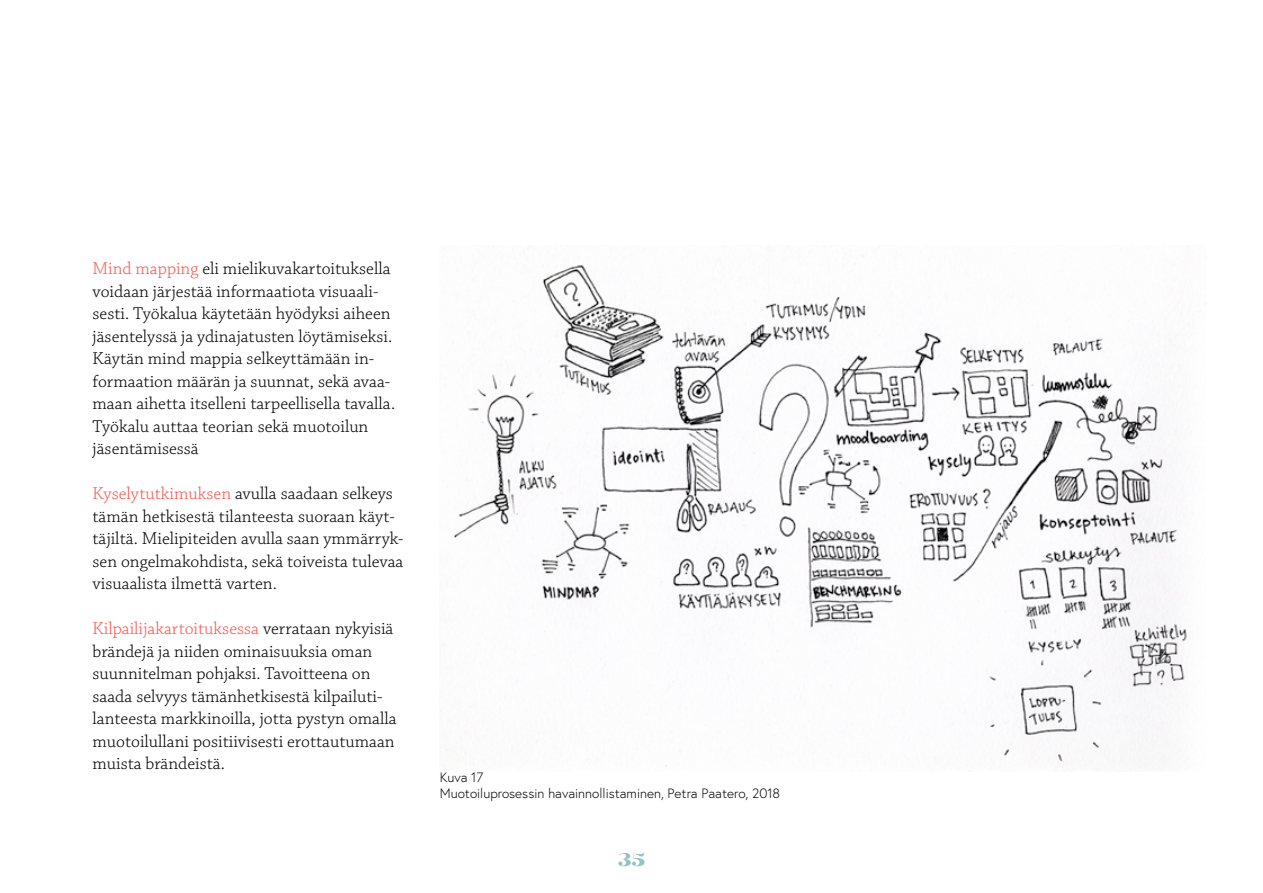
<style>
.page{position:relative;width:1263px;height:893px;background:#fff}
.page>*{position:absolute;margin:0;border:0;box-sizing:border-box;transform-origin:0 0}
.t1{font:22.5px "Kari Display Pro";color:#91c5c0}
.t2{font:300 18px/22.5px "Chaparral Pro";color:#000}
.t3{font:300 13.5px/16.2px "Europa";color:#000}
.s1{color:#f45750}
</style>
<div class="page">
<img style="left:443px;top:256px;width:746px;height:511px">
<p class="t2" style="left:93px;top:258px;width:304px"><span class="s1">Mind mapping</span> eli mielikuvakartoituksella voidaan järjestää informaatiota visuaali&shy;sesti. Työkalua käytetään hyödyksi aiheen jäsentelyssä ja ydinajatusten löytämiseksi.<br>Käytän mind mappia selkeyttämään in&shy;formaation määrän ja suunnat, sekä avaa&shy;maan aihetta itselleni tarpeellisella tavalla.<br>Työkalu auttaa teorian sekä muotoilun jäsentämisessä</p>
<p class="t2" style="left:93px;top:483px;width:312px"><span class="s1">Kyselytutkimuksen</span> avulla saadaan selkeys tämän hetkisestä tilanteesta suoraan käyt&shy;täjiltä. Mielipiteiden avulla saan ymmärryk&shy;sen ongelmakohdista, sekä toiveista tulevaa visuaalista ilmettä varten.</p>
<p class="t2" style="left:93px;top:618px;width:306px"><span class="s1">Kilpailijakartoituksessa</span> verrataan nykyisiä brändejä ja niiden ominaisuuksia oman suunnitelman pohjaksi. Tavoitteena on saada selvyys tämänhetkisestä kilpailuti&shy;lanteesta markkinoilla, jotta pystyn omalla muotoilullani positiivisesti erottautumaan muista brändeistä.</p>
<p class="t3" style="left:440px;top:769px;width:342px">Kuva 17<br>Muotoiluprosessin havainnollistaminen, Petra Paatero, 2018</p>
<p class="t1" style="left:618px;top:845px;width:29px">35</p>
</div>
